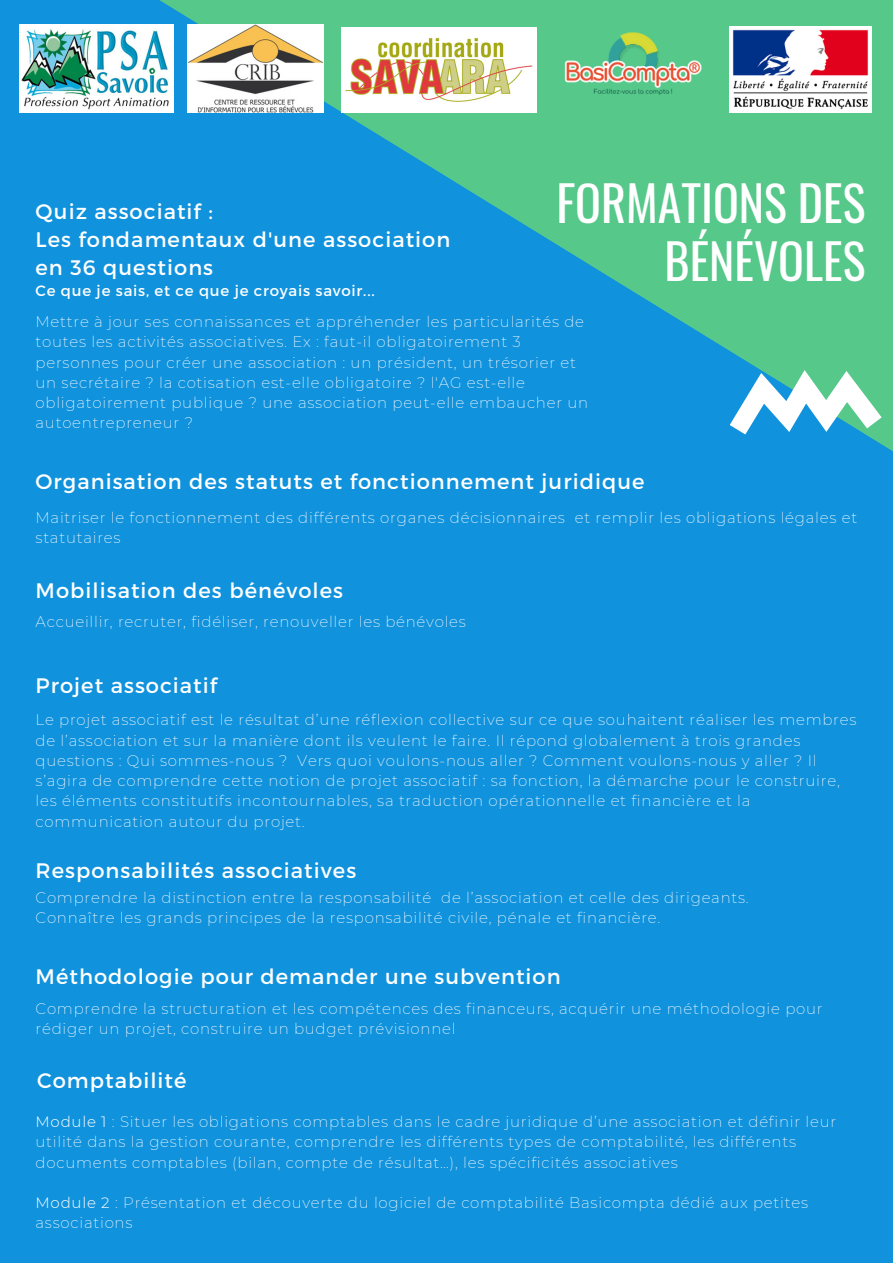
<style>
.page{position:relative;width:893px;height:1264px;background:#fff}
.page>*{position:absolute;margin:0;border:0;box-sizing:border-box;transform-origin:0 0}
.t1{font:48px/58.5px "Oswald";color:#fff;text-align:right}
.t2{font:21px "Montserrat";letter-spacing:.05em;color:#fff}
.t3{font:200 15px/20.2px "Montserrat";letter-spacing:.05em;color:#fff}
.t4{font:15px "Montserrat";letter-spacing:.05em;color:#fff}
.s1{font-weight:300}
</style>
<div class="page">
<div style="left:0;top:0;width:892px;height:1262px;background:#1092dd"></div>
<svg style="left:158px;top:0;width:734px;height:451px"></svg>
<svg style="left:729px;top:370px;width:152px;height:64px"></svg>
<img style="left:20px;top:25px;width:154px;height:88px">
<img style="left:341px;top:27px;width:196px;height:86px">
<img style="left:188px;top:25px;width:136px;height:88px">
<img style="left:729px;top:26px;width:142px;height:87px">
<img style="left:561px;top:27px;width:143px;height:72px">
<p class="t1" style="left:556px;top:172px;width:310px">FORMATIONS DES<br>BÉNÉVOLES</p>
<p class="t3" style="left:36px;top:311px;width:554px">Mettre à jour ses connaissances et appréhender les particularités de toutes les activités associatives. Ex : faut-il obligatoirement 3 personnes pour créer une association : un président, un trésorier et un secrétaire ? la cotisation est-elle obligatoire ? l'AG est-elle obligatoirement publique ? une association peut-elle embaucher un autoentrepreneur ?</p>
<p class="t2" style="left:36px;top:197px;width:179px">Quiz associatif :</p>
<p class="t2" style="left:36px;top:225px;width:416px">Les fondamentaux d'une association</p>
<p class="t2" style="left:36px;top:254px;width:179px">en 36 questions</p>
<p class="t4" style="left:36px;top:281px;width:340px">Ce que je sais, et ce que je croyais savoir...</p>
<p class="t2" style="left:36px;top:468px;width:610px">Organisation des statuts et fonctionnement juridique</p>
<p class="t3" style="left:36px;top:507px;width:823px">Maitriser le fonctionnement des différents organes décisionnaires et remplir les obligations légales et statutaires</p>
<p class="t2" style="left:36px;top:577px;width:309px">Mobilisation des bénévoles</p>
<p class="t3" style="left:36px;top:611px;width:432px">Accueillir, recruter, fidéliser, renouveller les bénévoles</p>
<p class="t2" style="left:36px;top:672px;width:183px">Projet associatif</p>
<p class="t3" style="left:36px;top:710px;width:822px">Le projet associatif est le résultat d’une réflexion collective sur ce que souhaitent réaliser les membres de l’association et sur la manière dont ils veulent le faire. Il répond globalement à trois grandes</p>
<p class="t3" style="left:36px;top:750px;width:805px">questions : Qui sommes-nous ? Vers quoi voulons-nous aller ? Comment voulons-nous y aller ? Il s’agira de comprendre cette notion de projet associatif : sa fonction, la démarche pour le construire, les éléments constitutifs incontournables, sa traduction opérationnelle et financière et la communication autour du projet.</p>
<p class="t2" style="left:36px;top:857px;width:322px">Responsabilités associatives</p>
<p class="t3" style="left:36px;top:887px;width:714px">Comprendre la distinction entre la responsabilité de l’association et celle des dirigeants.<br>Connaître les grands principes de la responsabilité civile, pénale et financière.</p>
<p class="t2" style="left:36px;top:963px;width:526px">Méthodologie pour demander une subvention</p>
<p class="t3" style="left:36px;top:998px;width:788px">Comprendre la structuration et les compétences des financeurs, acquérir une méthodologie pour rédiger un projet, construire un budget prévisionnel</p>
<p class="t2" style="left:37px;top:1067px;width:151px">Comptabilité</p>
<p class="t3" style="left:36px;top:1111px;width:802px"><span class="s1">Module 1</span> : Situer les obligations comptables dans le cadre juridique d’une association et définir leur utilité dans la gestion courante, comprendre les différents types de comptabilité, les différents documents comptables (bilan, compte de résultat…), les spécificités associatives</p>
<p class="t3" style="left:36px;top:1192px;width:774px"><span class="s1">Module 2</span> : Présentation et découverte du logiciel de comptabilité Basicompta dédié aux petites associations</p>
</div>
